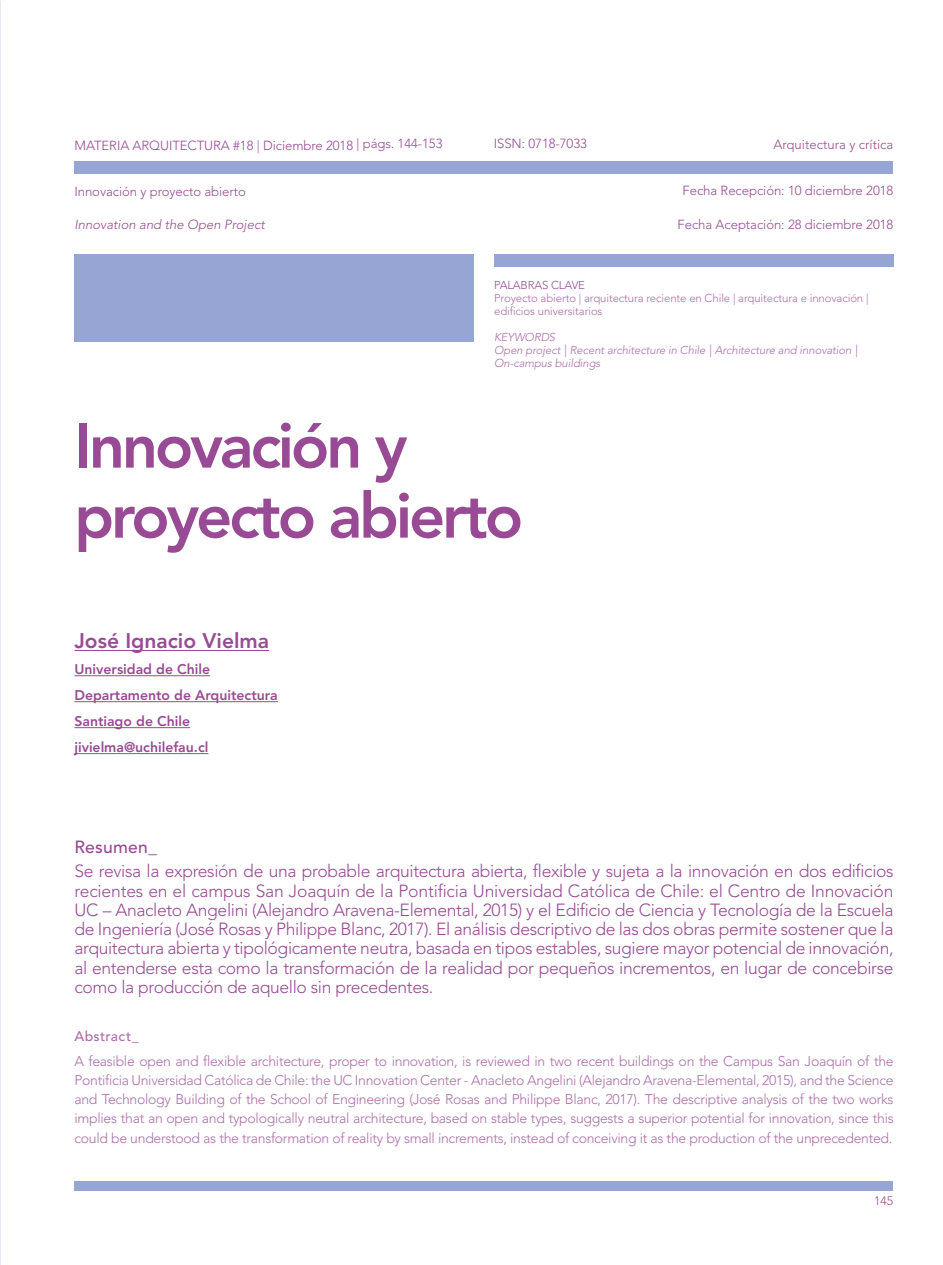
<style>
.page{position:relative;width:943px;height:1265px;background:#fff}
.page>*{position:absolute;margin:0;border:0;box-sizing:border-box;transform-origin:0 0}
.t1{font:800 63px/70px "Avenir LT Std";letter-spacing:-.05em;color:#984b94}
.t2{font:800 21px "Avenir LT Std";color:#984b94}
.t3{font:300 17.5px/19.2px "Avenir LT Std";letter-spacing:-.02em;color:#984b94;text-align:justify}
.t4{font:500 17.5px "Avenir LT Std";letter-spacing:.015em;color:#984b94}
.t5{font:300 14px/19.2px "Avenir LT Std";letter-spacing:-.02em;color:#ac6fa9;text-align:justify}
.t6{font:800 14px/25.9px "Avenir LT Std";color:#984b94}
.t7{font:500 14px "Avenir LT Std";letter-spacing:.02em;color:#ac6fa9}
.t8{font:300 13.12px "Avenir LT Std";letter-spacing:-.005em;color:#984b94}
.t9{font:italic 300 13.12px "Avenir LT Std";color:#984b94}
.t10{font:300 12.25px "Avenir LT Std";color:#984b94}
.t11{font:300 11.38px/13.1px "Avenir LT Std";letter-spacing:-.01em;color:#ac6fa9}
.t12{font:italic 300 11.38px/13.1px "Avenir LT Std";letter-spacing:-.01em;color:#ac6fa9}
.t13{font:300 11.38px "Avenir LT Std";letter-spacing:-.01em;color:#984b94}
</style>
<div class="page">
<hr style="left:0;top:0;width:1px;height:1265px;background:#97a5d5">
<div style="left:74px;top:1181px;width:819px;height:10px;background:#97a5d5"></div>
<div style="left:74px;top:161px;width:819px;height:13px;background:#97a5d5"></div>
<div style="left:494px;top:254px;width:399px;height:13px;background:#97a5d5"></div>
<div style="left:74px;top:254px;width:400px;height:87px;background:#97a5d5"></div>
<hr style="left:74px;top:650px;width:195px;height:1px;background:#984b94">
<hr style="left:74px;top:675px;width:136px;height:1px;background:#984b94">
<hr style="left:74px;top:701px;width:204px;height:1px;background:#984b94">
<hr style="left:74px;top:727px;width:116px;height:1px;background:#984b94">
<hr style="left:74px;top:753px;width:134px;height:1px;background:#984b94">
<p class="t8" style="left:356px;top:136px;width:87px">| págs. 144-153</p>
<p class="t8" style="left:74px;top:138px;width:280px">MATERIA ARQUITECTURA #18 | Diciembre 2018</p>
<p class="t8" style="left:494px;top:136px;width:95px">ISSN: 0718-7033</p>
<p class="t8" style="left:773px;top:136px;width:121px">Arquitectura y crítica</p>
<p class="t8" style="left:74px;top:184px;width:173px">Innovación y proyecto abierto</p>
<p class="t9" style="left:74px;top:217px;width:192px">Innovation and the Open Project</p>
<p class="t8" style="left:682px;top:183px;width:212px">Fecha Recepción: 10 diciembre 2018</p>
<p class="t8" style="left:677px;top:217px;width:217px">Fecha Aceptación: 28 diciembre 2018</p>
<p class="t13" style="left:494px;top:278px;width:92px">PALABRAS CLAVE</p>
<p class="t11" style="left:494px;top:291px;width:376px">Proyecto abierto | arquitectura reciente en Chile | arquitectura e innovación | edificios universitarios</p>
<p class="t12" style="left:494px;top:331px;width:365px">KEYWORDS<br>Open project | Recent architecture in Chile | Architecture and innovation |<br>On-campus buildings</p>
<h1 class="t1" style="left:74px;top:411px;width:450px">Innovación y proyecto abierto</h1>
<p class="t2" style="left:74px;top:629px;width:196px">José Ignacio Vielma</p>
<p class="t6" style="left:74px;top:657px;width:205px">Universidad de Chile<br>Departamento de Arquitectura<br>Santiago de Chile jivielma@uchilefau.cl</p>
<p class="t4" style="left:74px;top:837px;width:84px">Resumen_</p>
<p class="t3" style="left:74px;top:862px;width:820px">Se revisa la expresión de una probable arquitectura abierta, flexible y sujeta a la innovación en dos edificios recientes en el campus San Joaquín de la Pontificia Universidad Católica de Chile: el Centro de Innovación UC – Anacleto Angelini (Alejandro Aravena-Elemental, 2015) y el Edificio de Ciencia y Tecnología de la Escuela de Ingeniería (José Rosas y Philippe Blanc, 2017). El análisis descriptivo de las dos obras permite sostener que la arquitectura abierta y tipológicamente neutra, basada en tipos estables, sugiere mayor potencial de innovación, al entenderse esta como la transformación de la realidad por pequeños incrementos, en lugar de concebirse como la producción de aquello sin precedentes.</p>
<p class="t7" style="left:74px;top:1028px;width:66px">Abstract_</p>
<p class="t5" style="left:74px;top:1051px;width:820px">A feasible open and flexible architecture, proper to innovation, is reviewed in two recent buildings on the Campus San Joaquín of the Pontificia Universidad Católica de Chile: the UC Innovation Center - Anacleto Angelini (Alejandro Aravena-Elemental, 2015), and the Science and Technology Building of the School of Engineering (José Rosas and Philippe Blanc, 2017). The descriptive analysis of the two works implies that an open and typologically neutral architecture, based on stable types, suggests a superior potential for innovation, since this could be understood as the transformation of reality by small increments, instead of conceiving it as the production of the unprecedented.</p>
<p class="t10" style="left:874px;top:1194px;width:21px">145</p>
</div>
